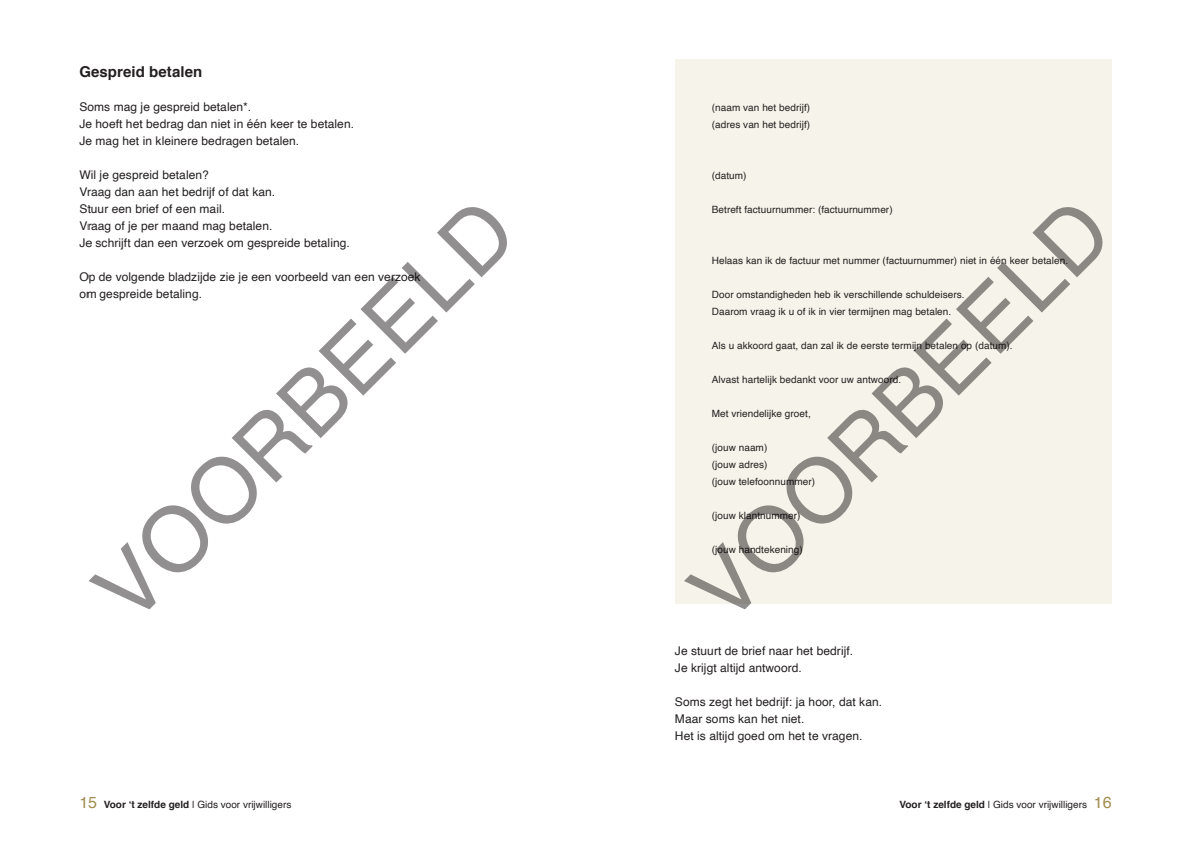
<style>
.page{position:relative;width:1191px;height:842px;background:#fff}
.page>*{position:absolute;margin:0;border:0;box-sizing:border-box;transform-origin:0 0}
._2__paragraaf_15-6{font:700 15px "Helvetica";letter-spacing:.005em;color:#231f20}
._4__plat_12-6{font:12px/17px "Helvetica";letter-spacing:.005em;color:#231f20}
._4__plat_10-6{font:10px "Helvetica";letter-spacing:.005em;color:#231f20}
.s1{font-size:16px;color:#a38c4f}
.s2{font-weight:700}
</style>
<div class="page">
<div style="left:675px;top:60px;width:436px;height:544px;background:#f6f3ea"></div>
<svg style="left:88px;top:207px;width:419px;height:402px"></svg>
<svg style="left:684px;top:207px;width:419px;height:402px"></svg>
<p class="_2__paragraaf_15-6" style="left:79px;top:59px;width:124px">Gespreid betalen</p>
<p class="_4__plat_12-6" style="left:79px;top:98px;width:173px">Soms mag je gespreid betalen*.</p>
<p class="_4__plat_12-6" style="left:79px;top:115px;width:276px">Je hoeft het bedrag dan niet in één keer te betalen.</p>
<p class="_4__plat_12-6" style="left:79px;top:132px;width:221px">Je mag het in kleinere bedragen betalen.</p>
<p class="_4__plat_12-6" style="left:79px;top:166px;width:131px">Wil je gespreid betalen?</p>
<p class="_4__plat_12-6" style="left:79px;top:183px;width:197px">Vraag dan aan het bedrijf of dat kan.</p>
<p class="_4__plat_12-6" style="left:79px;top:200px;width:147px">Stuur een brief of een mail.</p>
<p class="_4__plat_12-6" style="left:79px;top:217px;width:194px">Vraag of je per maand mag betalen.</p>
<p class="_4__plat_12-6" style="left:79px;top:234px;width:272px">Je schrijft dan een verzoek om gespreide betaling.</p>
<p class="_4__plat_12-6" style="left:79px;top:268px;width:343px">Op de volgende bladzijde zie je een voorbeeld van een verzoek om gespreide betaling.</p>
<p class="_4__plat_10-6" style="left:712px;top:99px;width:100px">(naam van het bedrijf)</p>
<p class="_4__plat_10-6" style="left:712px;top:116px;width:100px">(adres van het bedrijf)</p>
<p class="_4__plat_10-6" style="left:712px;top:167px;width:36px">(datum)</p>
<p class="_4__plat_10-6" style="left:712px;top:201px;width:182px">Betreft factuurnummer: (factuurnummer)</p>
<p class="_4__plat_10-6" style="left:712px;top:252px;width:358px">Helaas kan ik de factuur met nummer (factuurnummer) niet in één keer betalen.</p>
<p class="_4__plat_10-6" style="left:712px;top:286px;width:254px">Door omstandigheden heb ik verschillende schuldeisers.</p>
<p class="_4__plat_10-6" style="left:712px;top:303px;width:241px">Daarom vraag ik u of ik in vier termijnen mag betalen.</p>
<p class="_4__plat_10-6" style="left:712px;top:337px;width:302px">Als u akkoord gaat, dan zal ik de eerste termijn betalen op (datum).</p>
<p class="_4__plat_10-6" style="left:712px;top:371px;width:191px">Alvast hartelijk bedankt voor uw antwoord.</p>
<p class="_4__plat_10-6" style="left:712px;top:405px;width:100px">Met vriendelijke groet,</p>
<p class="_4__plat_10-6" style="left:712px;top:439px;width:57px">(jouw naam)</p>
<p class="_4__plat_10-6" style="left:712px;top:456px;width:57px">(jouw adres)</p>
<p class="_4__plat_10-6" style="left:712px;top:474px;width:105px">(jouw telefoonnummer)</p>
<p class="_4__plat_10-6" style="left:712px;top:508px;width:90px">(jouw klantnummer)</p>
<p class="_4__plat_10-6" style="left:712px;top:542px;width:92px">(jouw handtekening)</p>
<p class="_4__plat_12-6" style="left:675px;top:642px;width:180px">Je stuurt de brief naar het bedrijf.</p>
<p class="_4__plat_12-6" style="left:675px;top:659px;width:128px">Je krijgt altijd antwoord.</p>
<p class="_4__plat_12-6" style="left:675px;top:693px;width:209px">Soms zegt het bedrijf: ja hoor, dat kan.</p>
<p class="_4__plat_12-6" style="left:675px;top:710px;width:131px">Maar soms kan het niet.</p>
<p class="_4__plat_12-6" style="left:675px;top:727px;width:189px">Het is altijd goed om het te vragen.</p>
<p class="_4__plat_10-6" style="left:79px;top:797px;width:213px"><span class="s1">15</span> <span class="s2">Voor ‘t zelfde geld</span> | Gids voor vrijwilligers</p>
<p class="_4__plat_10-6" style="left:899px;top:797px;width:213px"><span class="s2">Voor ‘t zelfde geld</span> | Gids voor vrijwilligers <span class="s1">16</span></p>
</div>
